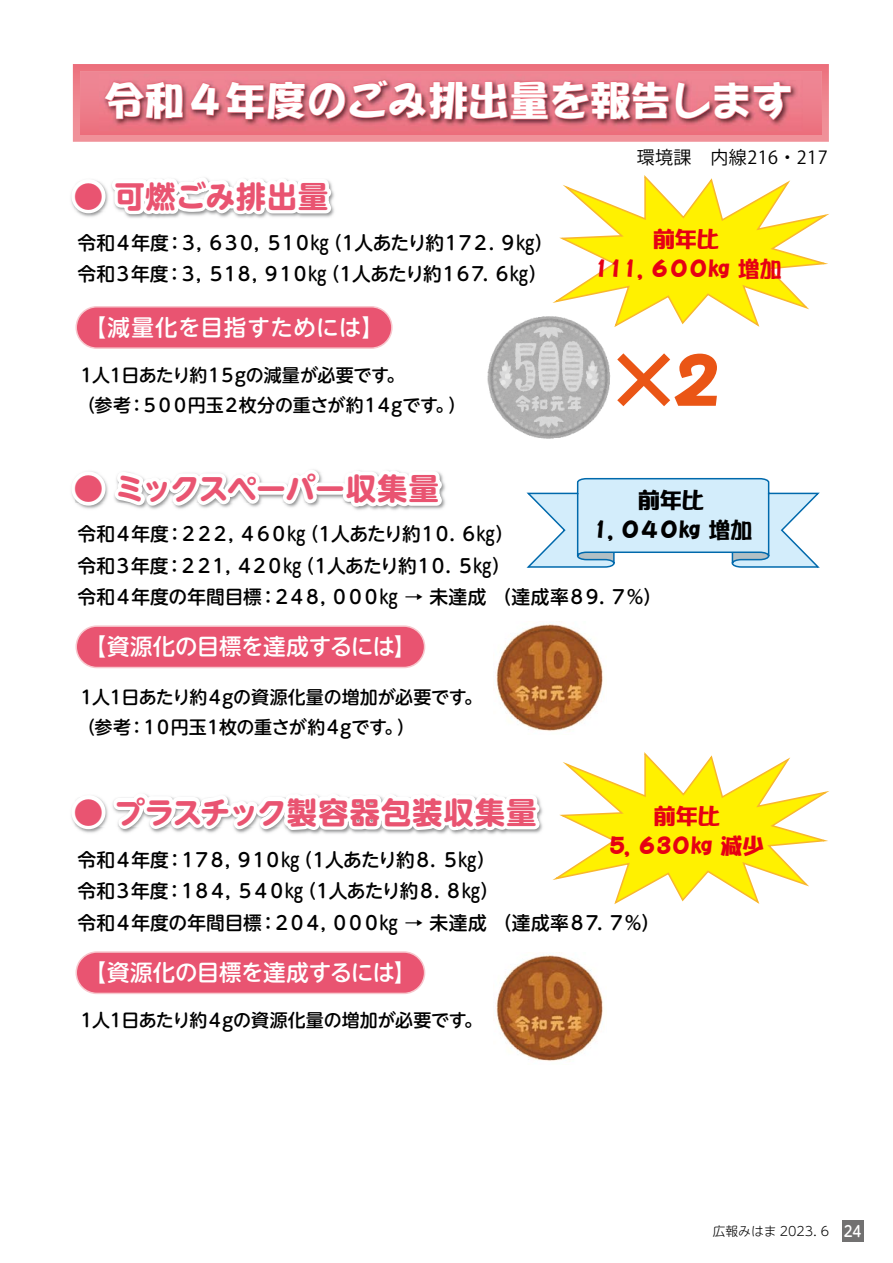
<style>
.page{position:relative;width:893px;height:1263px;background:#fff}
.page>*{position:absolute;margin:0;border:0;box-sizing:border-box;transform-origin:0 0}
.t1{font:67.5px "DFPOP1 W12 WING RKSJ H";color:#ea5515}
.t2{font:40.5px "DFPOP1 W12 WIN RKSJ H";color:#fff}
.t3{font:700 30px "UD Shin M Go Pro";letter-spacing:.04em;color:#ec6d7b}
.t4{font:700 30px "UD Shin M Go Pro";letter-spacing:-.025em;color:#ec6d7b}
.t5{font:700 30px "UD Shin M Go Pro";letter-spacing:.01em;color:#ec6d7b}
.t6{font:500 22.5px "UD Shin M Go Pro";color:#fff}
.t7{font:22.5px/30px "DFPOP1 W12 WINP RKSJ H";letter-spacing:-.14em;color:#e60013;text-align:center}
.t8{font:500 22.5px "UD Shin M Go Pro";letter-spacing:.025em;color:#fff}
.t9{font:22.5px/30px "DFPOP1 W12 WINP RKSJ H";letter-spacing:-.025em;color:#000;text-align:center}
.t10{font:22.5px/30px "DFPOP1 W12 WINP RKSJ H";letter-spacing:-.06em;color:#e60013;text-align:center}
.t11{font:500 18.75px/31.5px "UD Shin M Go Pro";letter-spacing:-.08em;color:#000}
.t12{font:500 18.75px/31.5px "UD Shin M Go Pro";letter-spacing:-.11em;color:#000}
.t13{font:500 18px/30px "UD Shin M Go Pro";letter-spacing:-.03em;color:#000}
.t14{font:18px "Koz Go Pr 6 N";letter-spacing:.025em;color:#000}
.t15{font:300 12.75px "UD Shin M Go Pro";color:#000}
.s1{font-weight:500;font-size:15px;color:#fff}
</style>
<div class="page">
<img style="left:487px;top:316px;width:124px;height:123px">
<div style="left:76px;top:307px;width:316px;height:41px;background:#e95471;border-radius:21px"></div>
<div style="left:75px;top:306px;width:318px;height:43px;border:2px solid #f7c8ce;border-radius:21px"></div>
<div style="left:76px;top:626px;width:349px;height:41px;background:#e95471;border-radius:21px"></div>
<div style="left:75px;top:625px;width:350px;height:43px;border:2px solid #f7c8ce;border-radius:21px"></div>
<img style="left:71px;top:180px;width:32px;height:37px">
<img style="left:75px;top:181px;width:33px;height:30px">
<div style="left:71px;top:179px;width:35px;height:34px;border:8px solid #fff;border-radius:50%"></div>
<svg style="left:108px;top:177px;width:227px;height:132px"></svg>
<svg style="left:73px;top:64px;width:756px;height:78px"></svg>
<svg style="left:80px;top:71px;width:741px;height:63px"></svg>
<svg style="left:526px;top:477px;width:294px;height:91px"></svg>
<img style="left:99px;top:74px;width:703px;height:56px">
<svg style="left:102px;top:68px;width:690px;height:53px"></svg>
<svg style="left:549px;top:175px;width:281px;height:154px"></svg>
<svg style="left:552px;top:752px;width:277px;height:152px"></svg>
<img style="left:75px;top:475px;width:264px;height:28px">
<div style="left:71px;top:471px;width:35px;height:35px;border:8px solid #fff;border-radius:50%"></div>
<svg style="left:111px;top:471px;width:152px;height:39px"></svg>
<div style="left:254px;top:482px;width:34px;height:13px;border:8px solid #fff;border-radius:2px"></div>
<svg style="left:277px;top:469px;width:46px;height:39px"></svg>
<div style="left:313px;top:482px;width:34px;height:13px;border:8px solid #fff;border-radius:2px"></div>
<svg style="left:339px;top:470px;width:107px;height:40px"></svg>
<img style="left:71px;top:796px;width:33px;height:37px">
<img style="left:75px;top:797px;width:33px;height:29px">
<div style="left:71px;top:795px;width:35px;height:34px;border:8px solid #fff;border-radius:50%"></div>
<svg style="left:112px;top:794px;width:431px;height:40px"></svg>
<div style="left:76px;top:952px;width:349px;height:41px;background:#e95471;border-radius:21px"></div>
<div style="left:75px;top:951px;width:350px;height:43px;border:2px solid #f7c8ce;border-radius:21px"></div>
<img style="left:496px;top:624px;width:108px;height:107px">
<img style="left:496px;top:952px;width:108px;height:109px">
<div style="left:842px;top:1220px;width:21px;height:22px;background:#727171"></div>
<h2 class="t2" style="left:104px;top:80px;width:690px">令和４年度のごみ排出量を報告します</h2>
<h3 class="t5" style="left:73px;top:172px;width:256px">● 可燃ごみ排出量</h3>
<p class="t12" style="left:77px;top:226px;width:477px">令和４年度：３，６３０，５１０㎏（１人あたり約１７２．９㎏）令和３年度：３，５１８，９１０㎏（１人あたり約１６７．６㎏）</p>
<p class="t8" style="left:84px;top:309px;width:302px">【減量化を目指すためには】</p>
<p class="t13" style="left:77px;top:359px;width:390px">１人１日あたり約１５gの減量が必要です。<br>（参考：５００円玉２枚分の重さが約１４gです。）</p>
<p class="t14" style="left:637px;top:147px;width:192px">環境課　内線216・217</p>
<p class="t7" style="left:590px;top:224px;width:193px">前年比<br>１１１，６００㎏ 増加</p>
<h1 class="t1" style="left:616px;top:349px;width:105px">×2</h1>
<h3 class="t4" style="left:73px;top:464px;width:367px">● ミックスペーパー収集量</h3>
<p class="t9" style="left:589px;top:485px;width:165px">前年比<br>１，０４０㎏ 増加</p>
<p class="t11" style="left:77px;top:517px;width:586px">令和４年度：２２２，４６０㎏（１人あたり約１０．６㎏）<br>令和３年度：２２１，４２０㎏（１人あたり約１０．５㎏）<br>令和４年度の年間目標：２４８，０００㎏ → 未達成 （達成率８９．７％）</p>
<p class="t6" style="left:84px;top:628px;width:334px">【資源化の目標を達成するには】</p>
<p class="t13" style="left:77px;top:681px;width:406px">１人１日あたり約４gの資源化量の増加が必要です。（参考：１０円玉１枚の重さが約４gです。）</p>
<h3 class="t3" style="left:73px;top:788px;width:464px">● プラスチック製容器包装収集量</h3>
<p class="t10" style="left:609px;top:801px;width:157px">前年比<br>5，６3０㎏ 減少</p>
<p class="t11" style="left:77px;top:843px;width:584px">令和４年度：１７８，９１０㎏（１人あたり約８．５㎏）<br>令和３年度：１８４，５４０㎏（１人あたり約８．８㎏）<br>令和４年度の年間目標：２０４，０００㎏ → 未達成 （達成率８７．７％）</p>
<p class="t6" style="left:84px;top:954px;width:334px">【資源化の目標を達成するには】</p>
<p class="t13" style="left:77px;top:1004px;width:406px">１人１日あたり約４gの資源化量の増加が必要です。</p>
<p class="t15" style="left:713px;top:1221px;width:150px">広報みはま 2023. 6 <span class="s1">24</span></p>
</div>
